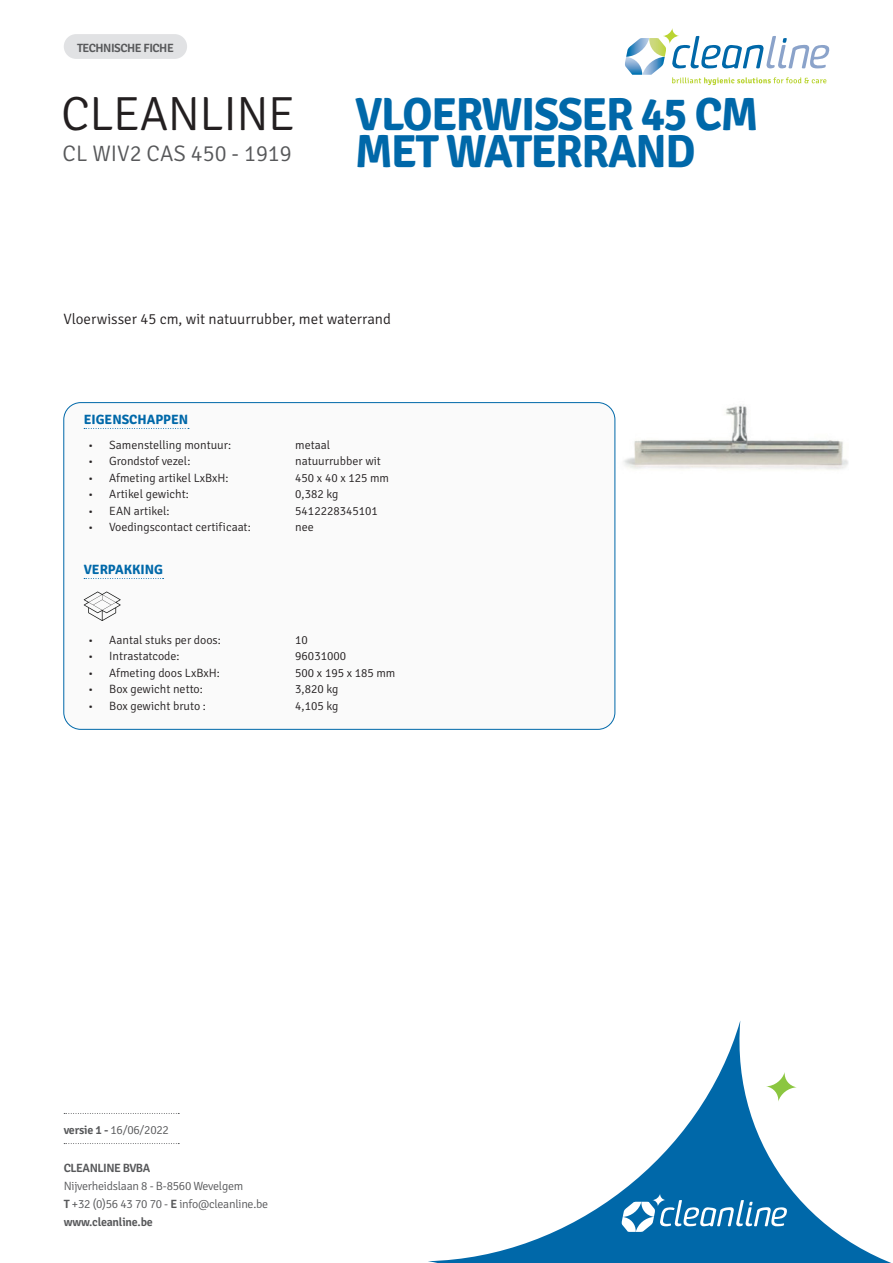
<style>
.page{position:relative;width:893px;height:1263px;background:#fff}
.page>*{position:absolute;margin:0;border:0;box-sizing:border-box;transform-origin:0 0}
.t1{font:300 48px "Signika";letter-spacing:-.01em;color:#231f20}
.Artikelnaam{font:700 46.5px/37.5px "Signika";letter-spacing:-.03em;color:#0068a9}
.Productomschrijving{font:300 22.5px "Signika";color:#57585a}
.Body_intro{font:300 15px "Signika";color:#231f20}
.Alinea_titels{font:700 13.5px "Signika";color:#0068a9}
.t2{font:300 12px "Signika";color:#231f20}
.t3{font:300 12px/18px "Signika";letter-spacing:-.02em;color:#57585a}
.t4{font:600 12px "Signika";letter-spacing:-.04em;color:#57585a}
.s1{font-weight:600}
</style>
<div class="page">
<svg style="left:64px;top:1143px;width:115px;height:1px"></svg>
<svg style="left:64px;top:1113px;width:115px;height:1px"></svg>
<svg style="left:428px;top:1021px;width:463px;height:242px"></svg>
<svg style="left:766px;top:1072px;width:31px;height:29px"></svg>
<svg style="left:621px;top:1194px;width:166px;height:38px"></svg>
<svg style="left:625px;top:28px;width:205px;height:57px"></svg>
<img style="left:613px;top:404px;width:235px;height:102px">
<div style="left:64px;top:34px;width:123px;height:25px;background:#e1e2e4;border-radius:12px"></div>
<div style="left:64px;top:403px;width:551px;height:326px;background:#fafafa;border-radius:17px"></div>
<svg style="left:84px;top:428px;width:105px;height:1px"></svg>
<svg style="left:84px;top:578px;width:80px;height:1px"></svg>
<svg style="left:84px;top:591px;width:37px;height:30px"></svg>
<p class="t4" style="left:77px;top:41px;width:98px">TECHNISCHE FICHE</p>
<h1 class="t1" style="left:61px;top:88px;width:236px">CLEANLINE</h1>
<p class="Productomschrijving" style="left:63px;top:142px;width:231px">CL WIV2 CAS 450 - 1919</p>
<p class="Artikelnaam" style="left:355px;top:96px;width:405px">VLOERWISSER 45 CM<br>MET WATERRAND</p>
<p class="Body_intro" style="left:63px;top:310px;width:329px">Vloerwisser 45 cm, wit natuurrubber, met waterrand</p>
<p class="Alinea_titels" style="left:84px;top:411px;width:106px">EIGENSCHAPPEN</p>
<p class="t2" style="left:88px;top:438px;width:145px">• Samenstelling montuur:</p>
<p class="t2" style="left:295px;top:438px;width:37px">metaal</p>
<p class="t2" style="left:88px;top:455px;width:104px">• Grondstof vezel:</p>
<p class="t2" style="left:295px;top:455px;width:87px">natuurrubber wit</p>
<p class="t2" style="left:88px;top:471px;width:142px">• Afmeting artikel LxBxH:</p>
<p class="t2" style="left:295px;top:471px;width:95px">450 x 40 x 125 mm</p>
<p class="t2" style="left:88px;top:488px;width:102px">• Artikel gewicht:</p>
<p class="t2" style="left:295px;top:488px;width:45px">0,382 kg</p>
<p class="t2" style="left:88px;top:504px;width:83px">• EAN artikel:</p>
<p class="t2" style="left:295px;top:504px;width:84px">5412228345101</p>
<p class="t2" style="left:88px;top:521px;width:164px">• Voedingscontact certificaat:</p>
<p class="t2" style="left:295px;top:521px;width:20px">nee</p>
<p class="Alinea_titels" style="left:84px;top:561px;width:81px">VERPAKKING</p>
<p class="t2" style="left:88px;top:633px;width:134px">• Aantal stuks per doos:</p>
<p class="t2" style="left:295px;top:633px;width:14px">10</p>
<p class="t2" style="left:88px;top:650px;width:93px">• Intrastatcode:</p>
<p class="t2" style="left:295px;top:650px;width:52px">96031000</p>
<p class="t2" style="left:88px;top:666px;width:133px">• Afmeting doos LxBxH:</p>
<p class="t2" style="left:295px;top:666px;width:102px">500 x 195 x 185 mm</p>
<p class="t2" style="left:88px;top:683px;width:116px">• Box gewicht netto:</p>
<p class="t2" style="left:295px;top:683px;width:45px">3,820 kg</p>
<p class="t2" style="left:88px;top:699px;width:120px">• Box gewicht bruto :</p>
<p class="t2" style="left:295px;top:699px;width:45px">4,105 kg</p>
<p class="t3" style="left:64px;top:1121px;width:107px"><span class="s1">versie 1 -</span> 16/06/2022</p>
<p class="t4" style="left:64px;top:1161px;width:88px">CLEANLINE BVBA</p>
<p class="t3" style="left:64px;top:1177px;width:206px">Nijverheidslaan 8 - B-8560 Wevelgem<br><span class="s1">T</span> +32 (0)56 43 70 70 - <span class="s1">E</span> info@cleanline.be <span class="s1">www.cleanline.be</span></p>
</div>
